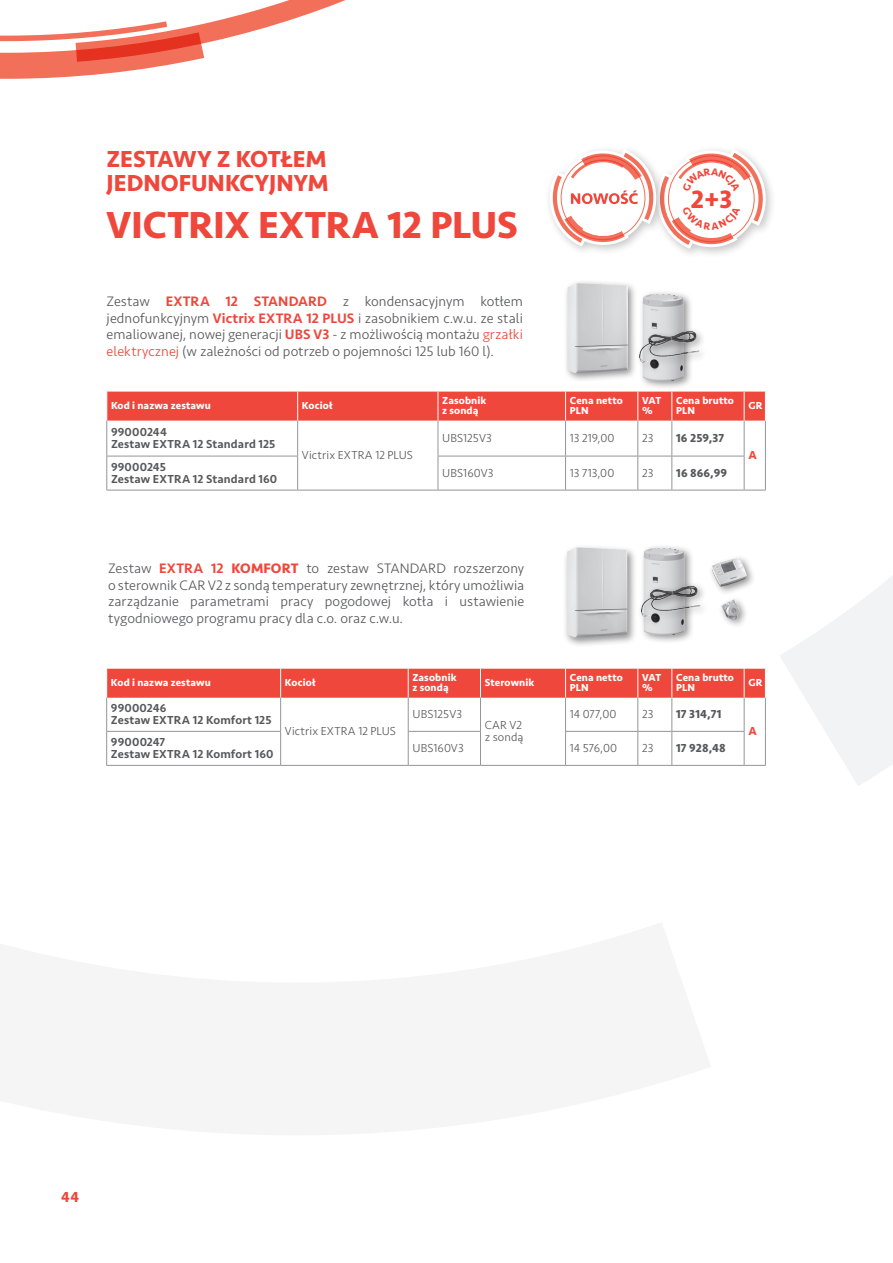
<style>
.page{position:relative;width:893px;height:1263px;background:#fff}
.page>*{position:absolute;margin:0;border:0;box-sizing:border-box;transform-origin:0 0}
.t1{font:700 39px "Seravek";letter-spacing:-.005em;color:#ef473c}
.t2{font:700 25.95px "Seravek";color:#ef473c}
.t3{font:700 24px/24px "Seravek";color:#ef473c}
.t4{font:700 15px "Seravek";color:#ef473c}
.t5{font:300 14.25px/16.5px "Seravek";letter-spacing:.005em;color:#57585a;text-align:justify}
.t6{font:500 12px/12px "Seravek";letter-spacing:.01em;color:#57585a}
.t7{font:300 12px/12px "Seravek";letter-spacing:.01em;color:#57585a}
.t8{font:700 12px "Seravek";letter-spacing:.01em;color:#57585a}
.t9{font:700 12px "Seravek";color:#ef473c}
.t10{font:700 10.5px/10.5px "Seravek";letter-spacing:.015em;color:#fff}
.s1{font-weight:500;color:#ef473c}
.s2{color:#ef473c}
.s3{font-weight:700;color:#ef473c}
</style>
<div class="page">
<svg style="left:780px;top:576px;width:113px;height:210px;fill:#f2f3f4"></svg>
<svg style="left:0;top:0;width:346px;height:79px"></svg>
<hr style="left:565px;top:421px;width:1px;height:35px;background:#939598">
<hr style="left:637px;top:421px;width:1px;height:35px;background:#939598">
<hr style="left:106px;top:456px;width:192px;height:1px;background:#939598">
<hr style="left:438px;top:456px;width:128px;height:1px;background:#939598">
<hr style="left:566px;top:456px;width:72px;height:1px;background:#939598">
<hr style="left:565px;top:456px;width:1px;height:34px;background:#939598">
<hr style="left:638px;top:456px;width:34px;height:1px;background:#939598">
<hr style="left:637px;top:456px;width:1px;height:34px;background:#939598">
<hr style="left:672px;top:456px;width:72px;height:1px;background:#939598">
<hr style="left:106px;top:490px;width:192px;height:1px;background:#939598">
<hr style="left:438px;top:490px;width:128px;height:1px;background:#939598">
<hr style="left:566px;top:490px;width:72px;height:1px;background:#939598">
<hr style="left:638px;top:490px;width:34px;height:1px;background:#939598">
<hr style="left:672px;top:490px;width:72px;height:1px;background:#939598">
<hr style="left:744px;top:421px;width:1px;height:35px;background:#939598">
<hr style="left:765px;top:421px;width:1px;height:35px;background:#939598">
<hr style="left:744px;top:456px;width:1px;height:34px;background:#939598">
<hr style="left:765px;top:456px;width:1px;height:34px;background:#939598">
<svg style="left:744px;top:490px;width:22px;height:1px"></svg>
<hr style="left:297px;top:421px;width:1px;height:35px;background:#939598">
<hr style="left:438px;top:421px;width:1px;height:35px;background:#939598">
<hr style="left:297px;top:456px;width:1px;height:34px;background:#939598">
<hr style="left:438px;top:456px;width:1px;height:34px;background:#939598">
<hr style="left:298px;top:490px;width:140px;height:1px;background:#939598">
<div style="left:106px;top:392px;width:660px;height:29px;background:#ef473c"></div>
<hr style="left:106px;top:421px;width:1px;height:35px;background:#939598">
<hr style="left:671px;top:421px;width:1px;height:35px;background:#939598">
<hr style="left:106px;top:456px;width:1px;height:34px;background:#939598">
<hr style="left:671px;top:456px;width:1px;height:34px;background:#939598">
<div style="left:639px;top:290px;width:54px;height:100px;background:#231f20;opacity:.5"></div>
<img style="left:639px;top:290px;width:54px;height:92px">
<div style="left:636px;top:327px;width:72px;height:45px;background:#231f20;opacity:.5"></div>
<img style="left:638px;top:324px;width:66px;height:46px">
<hr style="left:637px;top:698px;width:1px;height:33px;background:#939598">
<hr style="left:106px;top:731px;width:175px;height:1px;background:#939598">
<hr style="left:408px;top:731px;width:73px;height:1px;background:#939598">
<hr style="left:565px;top:731px;width:73px;height:1px;background:#939598">
<hr style="left:638px;top:731px;width:34px;height:1px;background:#939598">
<hr style="left:637px;top:732px;width:1px;height:33px;background:#939598">
<hr style="left:672px;top:731px;width:72px;height:1px;background:#939598">
<hr style="left:106px;top:765px;width:175px;height:1px;background:#939598">
<hr style="left:408px;top:765px;width:72px;height:1px;background:#939598">
<hr style="left:566px;top:765px;width:72px;height:1px;background:#939598">
<hr style="left:638px;top:765px;width:34px;height:1px;background:#939598">
<hr style="left:672px;top:765px;width:72px;height:1px;background:#939598">
<hr style="left:744px;top:698px;width:1px;height:33px;background:#939598">
<hr style="left:765px;top:698px;width:1px;height:33px;background:#939598">
<hr style="left:744px;top:732px;width:1px;height:33px;background:#939598">
<hr style="left:765px;top:731px;width:1px;height:34px;background:#939598">
<svg style="left:744px;top:765px;width:22px;height:1px"></svg>
<hr style="left:280px;top:698px;width:1px;height:33px;background:#939598">
<hr style="left:408px;top:698px;width:1px;height:33px;background:#939598">
<hr style="left:280px;top:732px;width:1px;height:33px;background:#939598">
<hr style="left:408px;top:732px;width:1px;height:33px;background:#939598">
<hr style="left:281px;top:765px;width:127px;height:1px;background:#939598">
<hr style="left:480px;top:698px;width:1px;height:33px;background:#939598">
<hr style="left:565px;top:698px;width:1px;height:33px;background:#939598">
<hr style="left:480px;top:732px;width:1px;height:33px;background:#939598">
<hr style="left:565px;top:732px;width:1px;height:33px;background:#939598">
<hr style="left:480px;top:765px;width:86px;height:1px;background:#939598">
<div style="left:106px;top:669px;width:660px;height:29px;background:#ef473c"></div>
<hr style="left:106px;top:698px;width:1px;height:33px;background:#939598">
<hr style="left:671px;top:698px;width:1px;height:33px;background:#939598">
<hr style="left:106px;top:732px;width:1px;height:33px;background:#939598">
<hr style="left:671px;top:732px;width:1px;height:33px;background:#939598">
<div style="left:640px;top:544px;width:55px;height:101px;background:#231f20;opacity:.5"></div>
<img style="left:640px;top:544px;width:55px;height:92px">
<div style="left:637px;top:581px;width:72px;height:46px;background:#231f20;opacity:.5"></div>
<img style="left:637px;top:578px;width:69px;height:46px">
<div style="left:708px;top:554px;width:48px;height:42px;background:#231f20;opacity:.5"></div>
<img style="left:705px;top:554px;width:44px;height:38px">
<div style="left:718px;top:596px;width:31px;height:34px;background:#231f20;opacity:.5"></div>
<img style="left:719px;top:598px;width:24px;height:23px">
<div style="left:563px;top:544px;width:74px;height:103px;background:#231f20;opacity:.5"></div>
<img style="left:567px;top:547px;width:60px;height:91px">
<div style="left:563px;top:279px;width:75px;height:104px;background:#231f20;opacity:.5"></div>
<img style="left:568px;top:283px;width:60px;height:91px">
<div style="left:652px;top:145px;width:125px;height:114px;background:#231f20;opacity:.25"></div>
<div style="left:545px;top:145px;width:122px;height:112px;background:#fff"></div>
<svg style="left:549px;top:147px;width:218px;height:102px"></svg>
<h3 class="t3" style="left:107px;top:147px;width:223px">ZESTAWY Z KOTŁEM<br>JEDNOFUNKCYJNYM</h3>
<h1 class="t1" style="left:107px;top:200px;width:413px">VICTRIX EXTRA 12 PLUS</h1>
<p class="t5" style="left:107px;top:293px;width:418px">Zestaw <span class="s1">EXTRA 12 STANDARD</span> z kondensacyjnym kotłem jednofunkcyjnym <span class="s1">Victrix EXTRA 12 PLUS</span> i zasobnikiem c.w.u. ze stali emaliowanej, nowej generacji <span class="s1">UBS V3</span> - z możliwością montażu <span class="s2">grzałki elektrycznej</span> (w zależności od potrzeb o pojemności 125 lub 160 l).</p>
<h2 class="t2" style="left:691px;top:183px;width:43px">2+3</h2>
<p class="t10" style="left:111px;top:400px;width:101px">Kod i nazwa zestawu</p>
<p class="t10" style="left:302px;top:400px;width:32px">Kocioł</p>
<p class="t10" style="left:442px;top:395px;width:46px">Zasobnik z sondą</p>
<p class="t10" style="left:570px;top:395px;width:55px">Cena netto<br>PLN</p>
<p class="t10" style="left:642px;top:395px;width:21px">VAT %</p>
<p class="t10" style="left:676px;top:395px;width:59px">Cena brutto<br>PLN</p>
<p class="t10" style="left:748px;top:400px;width:16px">GR</p>
<p class="t6" style="left:111px;top:426px;width:166px">99000244<br>Zestaw EXTRA 12 Standard 125</p>
<p class="t7" style="left:302px;top:449px;width:113px">Victrix EXTRA 12 PLUS</p>
<p class="t7" style="left:442px;top:432px;width:51px">UBS125V3</p>
<p class="t7" style="left:570px;top:432px;width:46px">13 219,00</p>
<p class="t7" style="left:642px;top:432px;width:13px">23</p>
<p class="t8" style="left:676px;top:430px;width:50px">16 259,37</p>
<p class="t9" style="left:748px;top:447px;width:10px">A</p>
<p class="t6" style="left:111px;top:461px;width:168px">99000245<br>Zestaw EXTRA 12 Standard 160</p>
<p class="t7" style="left:442px;top:467px;width:53px">UBS160V3</p>
<p class="t7" style="left:570px;top:467px;width:46px">13 713,00</p>
<p class="t7" style="left:642px;top:467px;width:13px">23</p>
<p class="t8" style="left:676px;top:465px;width:53px">16 866,99</p>
<p class="t5" style="left:108px;top:561px;width:418px">Zestaw <span class="s1">EXTRA 12</span> <span class="s3">KOMFORT</span> to zestaw STANDARD rozszerzony o sterownik CAR V2 z sondą temperatury zewnętrznej, który umożliwia zarządzanie parametrami pracy pogodowej kotła i ustawienie tygodniowego programu pracy dla c.o. oraz c.w.u.</p>
<p class="t10" style="left:111px;top:677px;width:101px">Kod i nazwa zestawu</p>
<p class="t10" style="left:285px;top:677px;width:32px">Kocioł</p>
<p class="t10" style="left:412px;top:672px;width:46px">Zasobnik z sondą</p>
<p class="t10" style="left:485px;top:677px;width:51px">Sterownik</p>
<p class="t10" style="left:570px;top:672px;width:55px">Cena netto<br>PLN</p>
<p class="t10" style="left:642px;top:672px;width:21px">VAT %</p>
<p class="t10" style="left:676px;top:672px;width:59px">Cena brutto<br>PLN</p>
<p class="t10" style="left:748px;top:677px;width:16px">GR</p>
<p class="t6" style="left:111px;top:702px;width:162px">99000246<br>Zestaw EXTRA 12 Komfort 125</p>
<p class="t7" style="left:285px;top:725px;width:113px">Victrix EXTRA 12 PLUS</p>
<p class="t7" style="left:412px;top:708px;width:51px">UBS125V3</p>
<p class="t7" style="left:570px;top:708px;width:48px">14 077,00</p>
<p class="t7" style="left:642px;top:708px;width:13px">23</p>
<p class="t8" style="left:676px;top:706px;width:47px">17 314,71</p>
<p class="t7" style="left:485px;top:719px;width:40px">CAR V2 z sondą</p>
<p class="t9" style="left:748px;top:723px;width:10px">A</p>
<p class="t6" style="left:111px;top:736px;width:164px">99000247<br>Zestaw EXTRA 12 Komfort 160</p>
<p class="t7" style="left:412px;top:742px;width:53px">UBS160V3</p>
<p class="t7" style="left:570px;top:742px;width:49px">14 576,00</p>
<p class="t7" style="left:642px;top:742px;width:13px">23</p>
<p class="t8" style="left:676px;top:740px;width:51px">17 928,48</p>
<p class="t4" style="left:61px;top:1188px;width:19px">44</p>
</div>
